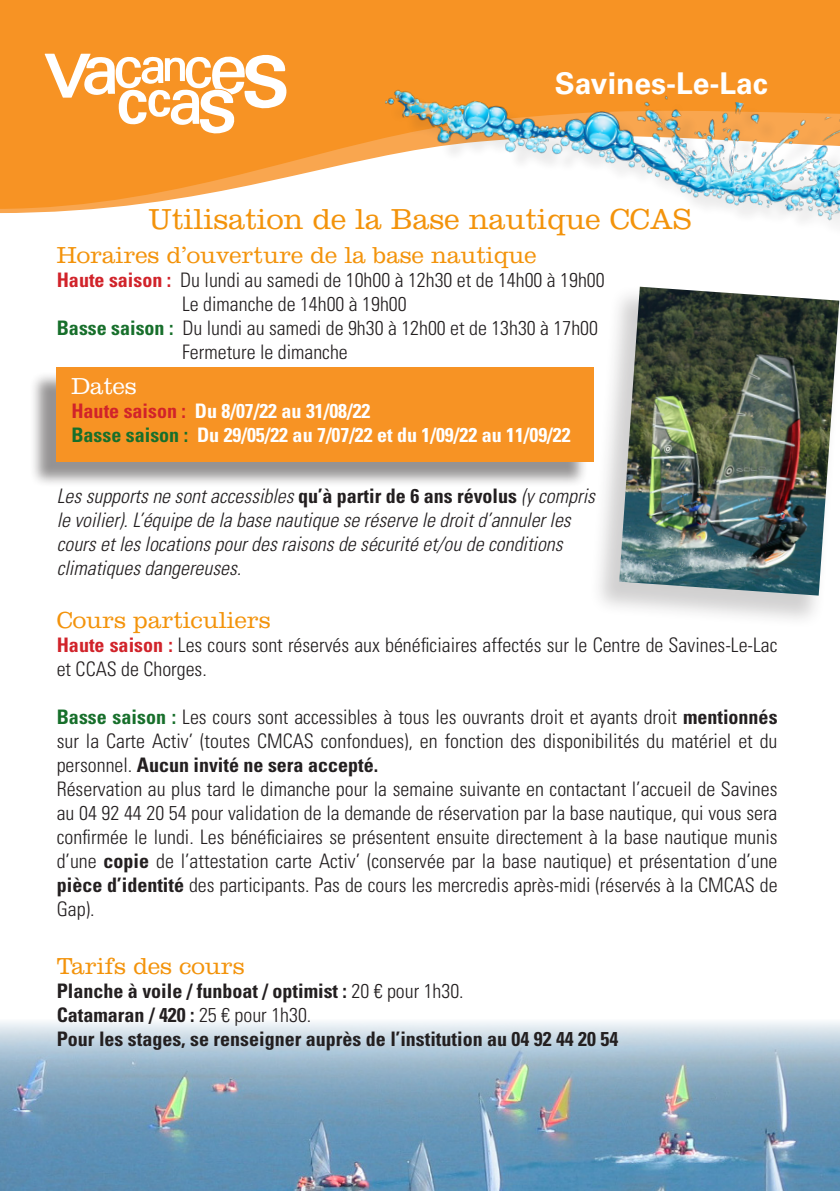
<style>
.page{position:relative;width:840px;height:1191px;background:#fff}
.page>*{position:absolute;margin:0;border:0;box-sizing:border-box;transform-origin:0 0}
.t1{font:300 30px "Clarendon LT Std";color:#f3930b}
.t2{font:700 30px "Univers LT Std";color:#fff}
.t3{font:300 24px "Clarendon LT Std";color:#f3930b}
.t4{font:300 24px "Clarendon LT Std";color:#fff}
.t5{font:300 condensed 20px/24px "Univers LT Std";color:#231f20;text-align:justify}
.t6{font:italic 300 condensed 20px/24px "Univers LT Std";color:#231f20}
.t7{font:700 condensed 20px "Univers LT Std";color:#231f20}
.t8{font:700 condensed 20px "Univers LT Std";color:#fff}
.s1{font-weight:700;color:#d1232a}
.s2{font-weight:700;color:#176f2b}
.s3{color:#d1232a}
.s4{color:#176f2b}
.s5{font-weight:700;font-style:normal}
.s6{font-weight:700}
.s7{font-weight:300}
</style>
<div class="page">
<img style="left:0;top:1022px;width:839px;height:169px">
<svg style="left:0;top:0;width:839px;height:209px;background:#f79c36"></svg>
<svg style="left:45px;top:53px;width:242px;height:81px"></svg>
<div style="left:589px;top:284px;width:250px;height:345px;background:#231f20;opacity:.21"></div>
<img style="left:618px;top:309px;width:220px;height:286px">
<div style="left:388px;top:94px;width:451px;height:215px;background:#231f20;opacity:.09"></div>
<img style="left:372px;top:47px;width:467px;height:212px">
<div style="left:29px;top:371px;width:559px;height:117px;background:#231f20;opacity:.48"></div>
<div style="left:57px;top:367px;width:536px;height:95px;background:#f79324"></div>
<p class="t2" style="left:554px;top:66px;width:214px">Savines-Le-Lac</p>
<p class="t1" style="left:148px;top:202px;width:544px">Utilisation de la Base nautique CCAS</p>
<p class="t3" style="left:57px;top:241px;width:481px">Horaires d’ouverture de la base nautique</p>
<p class="t5" style="left:57px;top:268px;width:549px"><span class="s1">Haute saison :</span> Du lundi au samedi de 10h00 à 12h30 et de 14h00 à 19h00</p>
<p class="t5" style="left:182px;top:292px;width:226px">Le dimanche de 14h00 à 19h00</p>
<p class="t5" style="left:57px;top:316px;width:542px"><span class="s2">Basse saison :</span> Du lundi au samedi de 9h30 à 12h00 et de 13h30 à 17h00</p>
<p class="t5" style="left:182px;top:340px;width:167px">Fermeture le dimanche</p>
<p class="t4" style="left:71px;top:372px;width:67px">Dates</p>
<p class="t8" style="left:71px;top:399px;width:300px"><span class="s3">Haute saison :</span> Du 8/07/22 au 31/08/22</p>
<p class="t8" style="left:71px;top:423px;width:500px"><span class="s4">Basse saison :</span> Du 29/05/22 au 7/07/22 et du 1/09/22 au 11/09/22</p>
<p class="t6" style="left:57px;top:484px;width:539px">Les supports ne sont accessibles <span class="s5">qu’à partir de 6 ans révolus</span> (y compris le voilier). L’équipe de la base nautique se réserve le droit d’annuler les cours et les locations pour des raisons de sécurité et/ou de conditions climatiques dangereuses.</p>
<p class="t3" style="left:57px;top:606px;width:216px">Cours particuliers</p>
<p class="t5" style="left:57px;top:633px;width:722px"><span class="s1">Haute saison :</span> Les cours sont réservés aux bénéficiaires affectés sur le Centre de Savines-Le-Lac et CCAS de Chorges.</p>
<p class="t5" style="left:57px;top:705px;width:721px"><span class="s2">Basse saison :</span> Les cours sont accessibles à tous les ouvrants droit et ayants droit <span class="s6">mentionnés </span>sur la Carte Activ’ (toutes CMCAS confondues), en fonction des disponibilités du matériel et du personnel. <span class="s6">Aucun invité ne sera accepté.</span></p>
<p class="t5" style="left:57px;top:777px;width:722px">Réservation au plus tard le dimanche pour la semaine suivante en contactant l’accueil de Savines au 04 92 44 20 54 pour validation de la demande de réservation par la base nautique, qui vous sera confirmée le lundi. Les bénéficiaires se présentent ensuite directement à la base nautique munis d’une <span class="s6">copie</span> de l’attestation carte Activ’ (conservée par la base nautique) et présentation d’une <span class="s6">pièce d’identité</span> des participants. Pas de cours les mercredis après-midi (réservés à la CMCAS de Gap).</p>
<p class="t3" style="left:57px;top:951px;width:190px">Tarifs des cours</p>
<p class="t7" style="left:57px;top:978px;width:408px">Planche à voile / funboat / optimist : <span class="s7">20 € pour 1h30.</span></p>
<p class="t7" style="left:57px;top:1002px;width:256px">Catamaran / 420 : <span class="s7">25 € pour 1h30.</span></p>
<p class="t7" style="left:57px;top:1026px;width:562px">Pour les stages, se renseigner auprès de l’institution au 04 92 44 20 54</p>
</div>
